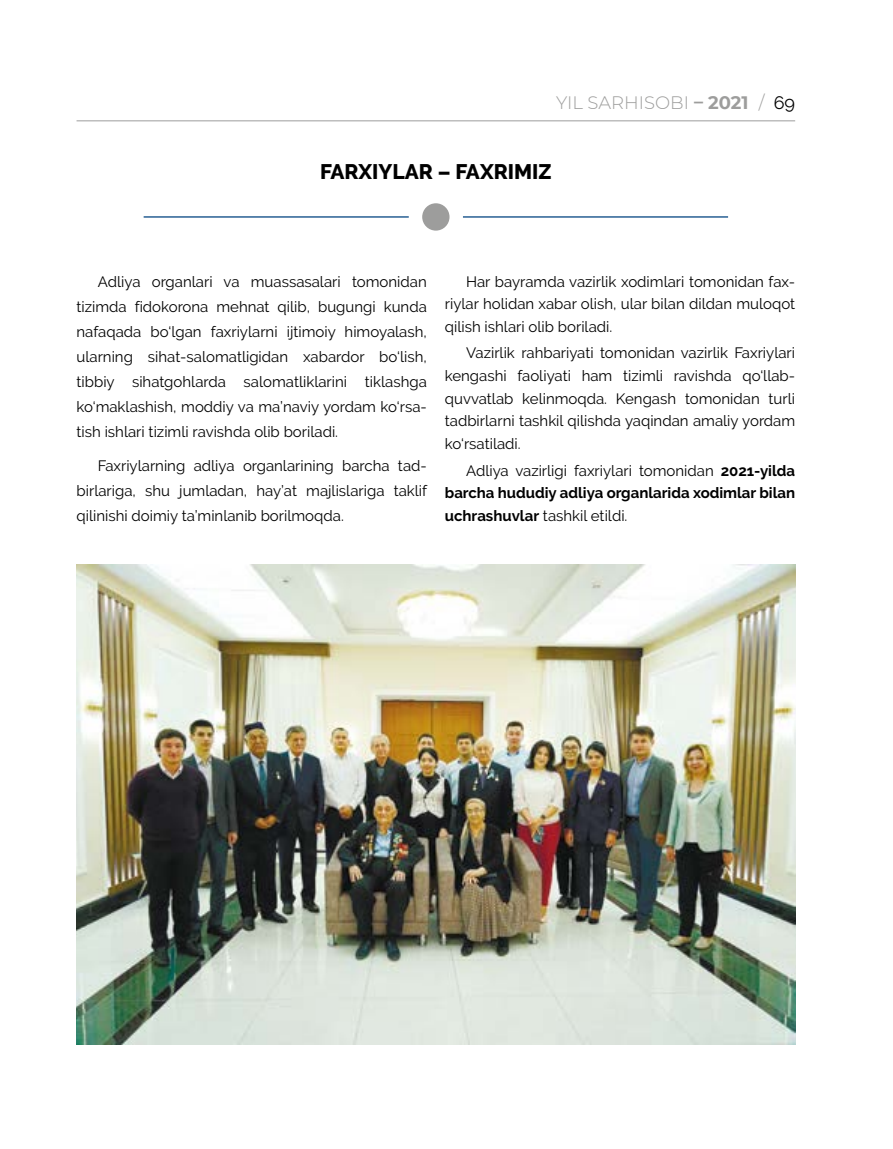
<style>
.page{position:relative;width:893px;height:1149px;background:#fff}
.page>*{position:absolute;margin:0;border:0;box-sizing:border-box;transform-origin:0 0}
.t1{font:800 21px "Raleway";color:#000}
.t2{font:300 18px "Montserrat";color:#9d9d9c}
.t3{font:15px/25px "Raleway";color:#000}
.t4{font:700 15px/22.5px "Raleway";color:#000;text-align:justify}
.s1{font-weight:700}
.s2{font-family:"Raleway";font-weight:400;color:#000}
.s3{font-weight:400}
</style>
<div class="page">
<hr style="left:77px;top:120px;width:718px;height:1px;background:#9d9d9c">
<hr style="left:144px;top:216px;width:265px;height:2px;background:#286094">
<hr style="left:463px;top:216px;width:265px;height:2px;background:#286094">
<div style="left:422px;top:203px;width:27px;height:27px;background:#9d9d9c;border-radius:50%"></div>
<img style="left:77px;top:564px;width:718px;height:480px">
<p class="t2" style="left:556px;top:90px;width:241px">YIL SARHISOBI <span class="s1">– 2021</span> / <span class="s2">69</span></p>
<h1 class="t1" style="left:320px;top:160px;width:233px">FARXIYLAR – FAXRIMIZ</h1>
<p class="t3" style="left:77px;top:268px;width:352px;text-indent:21px">Adliya organlari va muassasalari tomonidan tizimda fidokorona mehnat qilib, bugungi kunda nafaqada bo‘lgan faxriylarni ijtimoiy himoyalash, ularning sihat-salomatligidan xabardor bo‘lish, tibbiy sihatgohlarda salomatliklarini tiklashga ko‘maklashish, moddiy va ma’naviy yordam ko‘rsa&shy;tish ishlari tizimli ravishda olib boriladi.</p>
<p class="t3" style="left:77px;top:452px;width:352px;text-indent:21px">Faxriylarning adliya organlarining barcha tad&shy;birlariga, shu jumladan, hay’at majlislariga taklif qilinishi doimiy ta’minlanib borilmoqda.</p>
<p class="t3" style="left:445px;top:270px;width:352px;line-height:22.5px;text-align:justify;text-indent:21px">Har bayramda vazirlik xodimlari tomonidan fax&shy;riylar holidan xabar olish, ular bilan dildan muloqot qilish ishlari olib boriladi.</p>
<p class="t3" style="left:445px;top:342px;width:352px;line-height:22.5px;text-align:justify;text-indent:21px">Vazirlik rahbariyati tomonidan vazirlik Faxriylari kengashi faoliyati ham tizimli ravishda qo‘llab&shy;quvvatlab kelinmoqda. Kengash tomonidan turli tadbirlarni tashkil qilishda yaqindan amaliy yordam ko‘rsatiladi.</p>
<p class="t4" style="left:445px;top:459px;width:352px;text-indent:21px"><span class="s3">Adliya vazirligi faxriylari tomonidan</span> 2021-yilda barcha hududiy adliya organlarida xodimlar bilan uchrashuvlar <span class="s3">tashkil etildi.</span></p>
</div>
